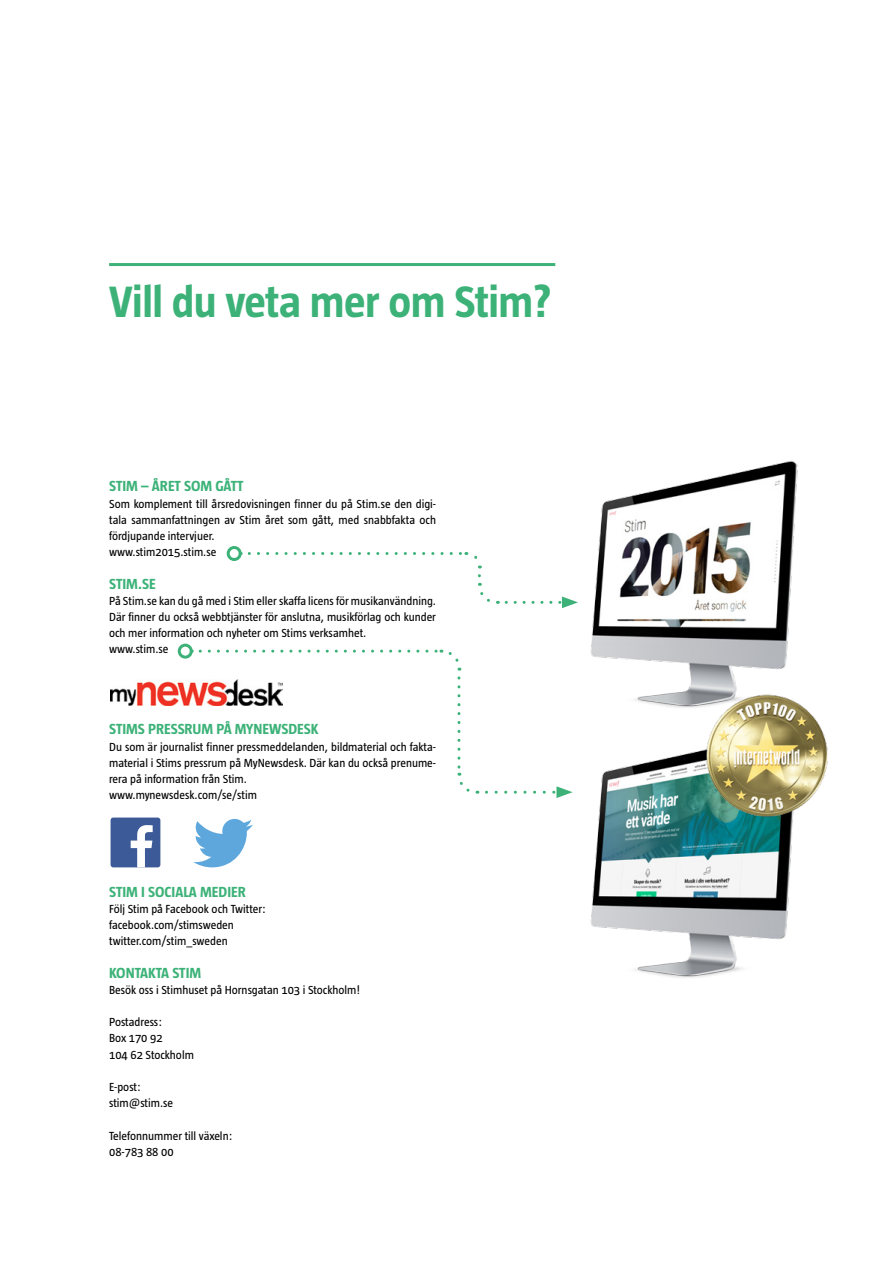
<style>
.page{position:relative;width:893px;height:1263px;background:#fff}
.page>*{position:absolute;margin:0;border:0;box-sizing:border-box;transform-origin:0 0}
.t1{font:700 45px "Taz";letter-spacing:-.01em;color:#3cb278}
.t2{font:700 15px "Taz";color:#3cb278}
.t3{font:12px/16.2px "Taz";color:#000}
</style>
<div class="page">
<hr style="left:109px;top:263px;width:446px;height:3px;background:#3cb278">
<img style="left:590px;top:461px;width:208px;height:239px">
<img style="left:590px;top:700px;width:203px;height:278px">
<svg style="left:200px;top:649px;width:262px;height:22px"></svg>
<svg style="left:457px;top:678px;width:21px;height:116px"></svg>
<div style="left:178px;top:644px;width:15px;height:15px;border:3px solid #3cb278;border-radius:50%"></div>
<svg style="left:486px;top:786px;width:87px;height:12px"></svg>
<img style="left:694px;top:676px;width:134px;height:146px">
<svg style="left:249px;top:552px;width:233px;height:16px"></svg>
<svg style="left:478px;top:576px;width:20px;height:28px"></svg>
<div style="left:227px;top:546px;width:15px;height:15px;border:3px solid #3cb278;border-radius:50%"></div>
<svg style="left:506px;top:596px;width:72px;height:12px"></svg>
<img style="left:111px;top:680px;width:171px;height:25px">
<div style="left:111px;top:817px;width:49px;height:50px;background:#3d5a98;border-radius:3px"></div>
<svg style="left:131px;top:825px;width:22px;height:42px"></svg>
<svg style="left:193px;top:819px;width:60px;height:48px"></svg>
<h1 class="t1" style="left:109px;top:276px;width:444px">Vill du veta mer om Stim?</h1>
<p class="t2" style="left:109px;top:478px;width:136px">STIM – ÅRET SOM GÅTT</p>
<p class="t3" style="left:109px;top:495px;width:328px">Som komplement till årsredovisningen finner du på Stim.se den digi&shy;tala sammanfattningen av Stim året som gått, med snabbfakta och fördjupande intervjuer.<br>www.stim2015.stim.se</p>
<p class="t2" style="left:109px;top:575px;width:48px">STIM.SE</p>
<p class="t3" style="left:109px;top:593px;width:328px">På Stim.se kan du gå med i Stim eller skaffa licens för musikanvändning.<br>Där finner du också webbtjänster för anslutna, musikförlag och kunder och mer information och nyheter om Stims verksamhet.<br>www.stim.se</p>
<p class="t2" style="left:109px;top:721px;width:211px">STIMS PRESSRUM PÅ MYNEWSDESK</p>
<p class="t3" style="left:109px;top:738px;width:328px">Du som är journalist finner pressmeddelanden, bildmaterial och fakta&shy;material i Stims pressrum på MyNewsdesk. Där kan du också prenume&shy;rera på information från Stim.<br>www.mynewsdesk.com/se/stim</p>
<p class="t2" style="left:109px;top:883px;width:138px">STIM I SOCIALA MEDIER</p>
<p class="t3" style="left:109px;top:900px;width:158px">Följ Stim på Facebook och Twitter: facebook.com/stimsweden twitter.com/stim_sweden</p>
<p class="t2" style="left:109px;top:964px;width:94px">KONTAKTA STIM</p>
<p class="t3" style="left:109px;top:981px;width:252px">Besök oss i Stimhuset på Hornsgatan 103 i Stockholm!</p>
<p class="t3" style="left:109px;top:1014px;width:86px">Postadress:<br>Box 170 92<br>104 62 Stockholm</p>
<p class="t3" style="left:109px;top:1079px;width:66px">E-post: stim@stim.se</p>
<p class="t3" style="left:109px;top:1127px;width:125px">Telefonnummer till växeln:<br>08-783 88 00</p>
</div>
